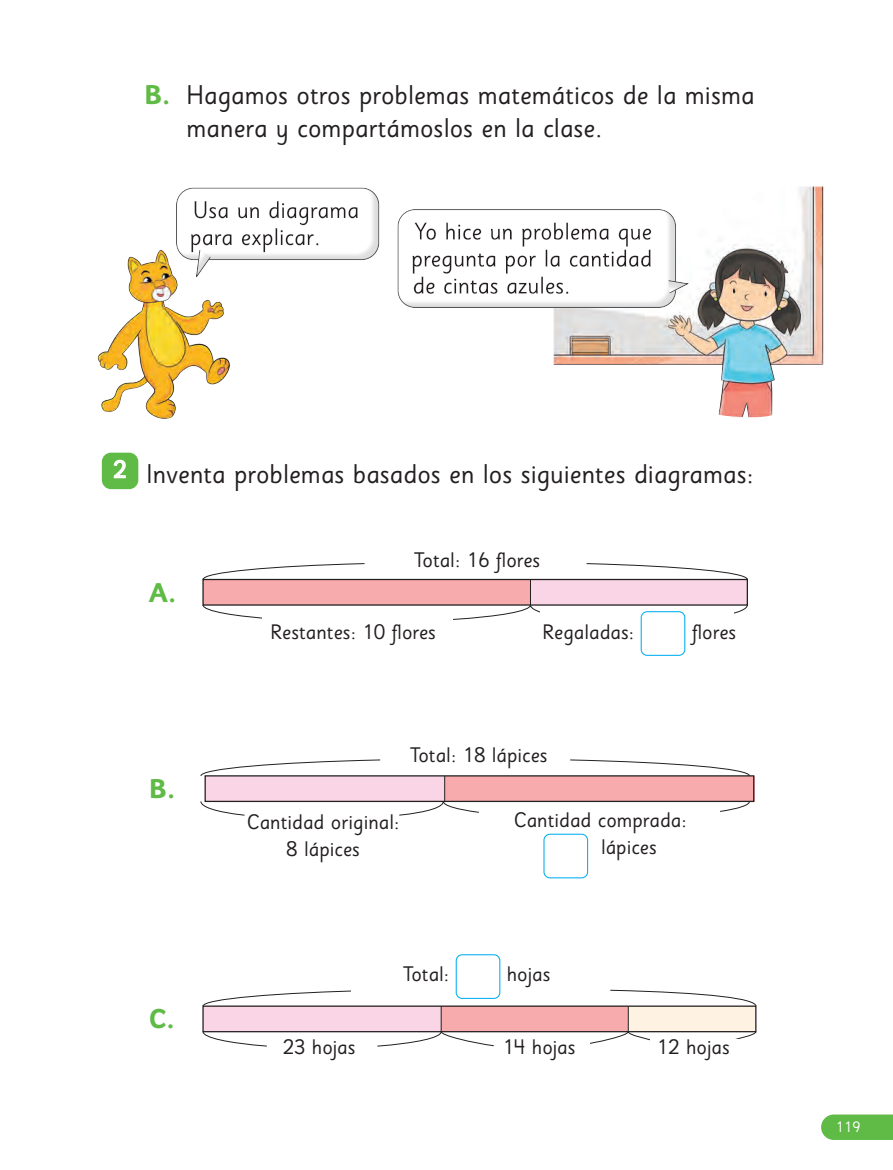
<style>
.page{position:relative;width:893px;height:1170px;background:#fff}
.page>*{position:absolute;margin:0;border:0;box-sizing:border-box;transform-origin:0 0}
.t1{font:27px/32.4px "Sassoon Sans Std";color:#231f20}
.t2{font:700 27px "Sassoon Sans Std";color:#60bb46}
.t3{font:21px/27px "Sassoon Sans Std";color:#231f20}
.t4{font:15px "Sassoon Sans Std";color:#fff}
.s1{font-weight:700;color:#60bb46}
</style>
<div class="page">
<img style="left:553px;top:186px;width:271px;height:232px">
<div style="left:102px;top:452px;width:36px;height:37px;background:#60bb46;border-radius:9px"></div>
<div style="left:397px;top:208px;width:285px;height:101px;background:#231f20;opacity:.15"></div>
<svg style="left:398px;top:209px;width:291px;height:98px"></svg>
<div style="left:175px;top:187px;width:211px;height:73px;background:#231f20;opacity:.15"></div>
<svg style="left:177px;top:188px;width:202px;height:72px"></svg>
<svg style="left:203px;top:989px;width:553px;height:57px"></svg>
<div style="left:352px;top:975px;width:253px;height:21px;background:#fff"></div>
<div style="left:650px;top:1039px;width:89px;height:20px;background:#fff"></div>
<div style="left:497px;top:1035px;width:93px;height:32px;background:#fff"></div>
<div style="left:456px;top:954px;width:44px;height:44px;border:1px solid #00aeef;border-radius:6px"></div>
<svg style="left:203px;top:563px;width:545px;height:57px"></svg>
<div style="left:540px;top:611px;width:194px;height:32px;background:#fff"></div>
<div style="left:262px;top:611px;width:175px;height:32px;background:#fff"></div>
<div style="left:641px;top:611px;width:44px;height:44px;border:1px solid #00aeef;border-radius:6px"></div>
<svg style="left:200px;top:759px;width:550px;height:56px"></svg>
<div style="left:402px;top:748px;width:154px;height:17px;background:#fff"></div>
<div style="left:547px;top:806px;width:168px;height:32px;background:#fff"></div>
<div style="left:543px;top:833px;width:45px;height:45px;border:1px solid #00aeef;border-radius:6px"></div>
<img style="left:97px;top:250px;width:147px;height:169px">
<svg style="left:821px;top:1114px;width:72px;height:25px;background:#68be50"></svg>
<p class="t1" style="left:187px;top:79px;width:569px;text-indent:-43px"><span class="s1">B.</span> Hagamos otros problemas matemáticos de la misma manera y compartámoslos en la clase.</p>
<p class="t1" style="left:113px;top:458px;width:642px"><sup>2</sup> Inventa problemas basados en los siguientes diagramas:</p>
<p class="t2" style="left:149px;top:576px;width:29px">A.</p>
<p class="t2" style="left:149px;top:772px;width:28px">B.</p>
<p class="t2" style="left:149px;top:1001px;width:27px">C.</p>
<p class="t3" style="left:414px;top:546px;width:128px">Total: 16 flores</p>
<p class="t3" style="left:270px;top:618px;width:167px">Restantes: 10 flores</p>
<p class="t3" style="left:543px;top:618px;width:93px">Regaladas:</p>
<p class="t3" style="left:692px;top:618px;width:46px">flores</p>
<p class="t3" style="left:410px;top:742px;width:139px">Total: 18 lápices</p>
<p class="t3" style="left:247px;top:808px;width:154px;text-align:center">Cantidad original:<br>8 lápices</p>
<p class="t3" style="left:601px;top:806px;width:87px;text-indent:-87px">Cantidad comprada: lápices</p>
<p class="t3" style="left:403px;top:960px;width:48px">Total:</p>
<p class="t3" style="left:507px;top:960px;width:45px">hojas</p>
<p class="t3" style="left:283px;top:1033px;width:74px">23 hojas</p>
<p class="t3" style="left:503px;top:1033px;width:74px">14 hojas</p>
<p class="t3" style="left:657px;top:1033px;width:74px">12 hojas</p>
<p class="t4" style="left:836px;top:1118px;width:26px">119</p>
</div>
